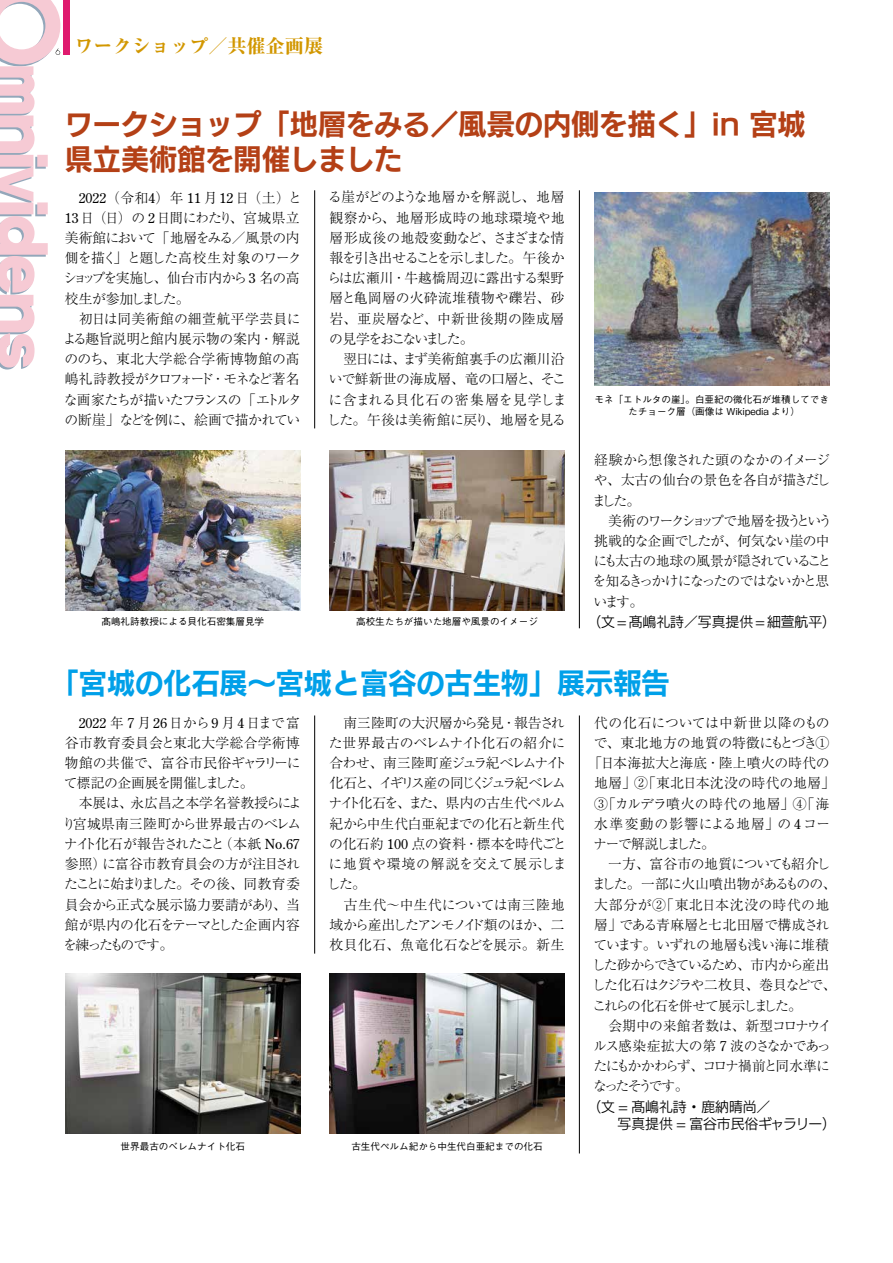
<style>
.page{position:relative;width:893px;height:1263px;background:#fff}
.page>*{position:absolute;margin:0;border:0;box-sizing:border-box;transform-origin:0 0}
.t1{font:28.65px/35.1px "New Rodin Pro B";color:#b44016}
.t2{font:28.65px "New Rodin Pro B";color:#00a0e9}
.t3{font:800 19.2px "Ryumin Pro";color:#d29700}
.t4{font:300 13.8px/20.2px "Ryumin Pro";letter-spacing:-.035em;color:#000}
.t5{font:300 13.8px/20.2px "Ryumin Pro";letter-spacing:-.01em;color:#000}
.t6{font:300 13.8px/20.2px "Ryumin Pro";letter-spacing:-.08em;color:#000}
.t7{font:13.8px/17px "New Rodin Pro M";color:#000}
.t8{font:300 13.8px "Ryumin Pro";letter-spacing:.02em;color:#000}
.t9{font:300 13.8px "Ryumin Pro";letter-spacing:-.115em;color:#000}
.t10{font:300 13.8px "Ryumin Pro";letter-spacing:-.13em;color:#000}
.t11{font:300 13.8px "Ryumin Pro";letter-spacing:.01em;color:#000}
.t12{font:300 13.8px "Ryumin Pro";letter-spacing:.025em;color:#000}
.t13{font:300 13.8px "Ryumin Pro";letter-spacing:.065em;color:#000}
.t14{font:300 13.8px "Ryumin Pro";letter-spacing:.04em;color:#000}
.t15{font:300 13.8px "Ryumin Pro";letter-spacing:-.12em;color:#000}
.t16{font:300 13.8px "Ryumin Pro";letter-spacing:-.19em;color:#000}
.t17{font:500 9.6px/11.7px "Gothic BBB Pro";color:#000;text-align:center}
.s1{font-family:"Century Old Style";font-weight:400}
</style>
<div class="page">
<div style="left:63px;top:0;width:7px;height:55px;background:#df1a6e"></div>
<hr style="left:314px;top:190px;width:1px;height:238px;background:#000">
<hr style="left:579px;top:190px;width:1px;height:438px;background:#000">
<hr style="left:314px;top:715px;width:1px;height:239px;background:#000">
<hr style="left:579px;top:715px;width:1px;height:438px;background:#000">
<img style="left:65px;top:451px;width:235px;height:159px">
<img style="left:65px;top:974px;width:235px;height:159px">
<img style="left:594px;top:192px;width:235px;height:194px">
<img style="left:330px;top:451px;width:234px;height:159px">
<img style="left:330px;top:974px;width:234px;height:159px">
<svg style="left:0;top:0;width:60px;height:369px"></svg>
<h2 class="t3" style="left:74px;top:31px;width:250px">ワークショップ／共催企画展</h2>
<h1 class="t1" style="left:65px;top:104px;width:742px">ワークショップ「地層をみる／風景の内側を描く」in 宮城県立美術館を開催しました</h1>
<p class="t5" style="left:327px;top:186px;width:241px">る崖がどのような地層かを解説し、地層観察から、地層形成時の地球環境や地層形成後の地殻変動など、さまざまな情報を引き出せることを示しました。午後からは広瀬川・牛越橋周辺に露出する梨野層と亀岡層の火砕流堆積物や礫岩、砂岩、亜炭層など、中新世後期の陸成層の見学をおこないました。<br>　翌日には、まず美術館裏手の広瀬川沿いで鮮新世の海成層、竜の口層と、そこに含まれる貝化石の密集層を見学しました。午後は美術館に戻り、地層を見る</p>
<p class="t6" style="left:592px;top:449px;width:242px">経験から想像された頭のなかのイメージや、太古の仙台の景色を各自が描きだしました。<br>　美術のワークショップで地層を扱うという挑戦的な企画でしたが、何気ない崖の中にも太古の地球の風景が隠されていることを知るきっかけになったのではないかと思います。</p>
<p class="t7" style="left:587px;top:612px;width:250px">（文 = 髙嶋礼詩／写真提供 = 細萱航平）</p>
<p class="t4" style="left:63px;top:186px;width:241px;text-indent:16px"><span class="s1">2022</span>（令和<span class="s1">4</span>）年 <span class="s1">11</span> 月<span class="s1">12</span>日（土）と<br><span class="s1">13</span> 日（日）の <span class="s1">2</span> 日間にわたり、宮城県立美術館において「地層をみる／風景の内側を描く」と題した高校生対象のワークショップを実施し、仙台市内から <span class="s1">3</span> 名の高校生が参加しました。<br>　初日は同美術館の細萱航平学芸員による趣旨説明と館内展示物の案内・解説ののち、東北大学総合学術博物館の髙嶋礼詩教授がクロフォード・モネなど著名な画家たちが描いたフランスの「エトルタの断崖」などを例に、絵画で描かれてい</p>
<p class="t17" style="left:594px;top:392px;width:236px">モネ「エトルタの崖」。白亜紀の微化石が堆積してできたチョーク層（画像は Wikipedia より）</p>
<p class="t17" style="left:102px;top:614px;width:164px">髙嶋礼詩教授による貝化石密集層見学</p>
<p class="t17" style="left:356px;top:614px;width:183px">高校生たちが描いた地層や風景のイメージ</p>
<h1 class="t2" style="left:51px;top:658px;width:620px">「宮城の化石展～宮城と富谷の古生物」展示報告</h1>
<p class="t4" style="left:62px;top:711px;width:241px;text-indent:17px"><span class="s1">2022</span> 年 <span class="s1">7</span> 月<span class="s1">26</span>日から<span class="s1">9</span> 月<span class="s1">4</span>日まで富谷市教育委員会と東北大学総合学術博物館の共催で、富谷市民俗ギャラリーにて標記の企画展を開催しました。<br>　本展は、永広昌之本学名誉教授らにより宮城県南三陸町から世界最古のべレムナイト化石が報告されたこと（本紙 <span class="s1">No.67</span>参照）に富谷市教育員会の方が注目されたことに始まりました。その後、同教育委員会から正式な展示協力要請があり、当館が県内の化石をテーマとした企画内容を練ったものです。</p>
<p class="t4" style="left:327px;top:711px;width:242px">　南三陸町の大沢層から発見・報告された世界最古のベレムナイト化石の紹介に合わせ、南三陸町産ジュラ紀べレムナイト化石と、イギリス産の同じくジュラ紀べレムナイト化石を、また、県内の古生代ペルム紀から中生代白亜紀までの化石と新生代の化石約 <span class="s1">100</span> 点の資料・標本を時代ごとに地質や環境の解説を交えて展示しました。<br>　古生代～中生代については南三陸地域から産出したアンモノイド類のほか、二枚貝化石、魚竜化石などを展示。新生</p>
<p class="t8" style="left:594px;top:712px;width:237px">代の化石については中新世以降のもの</p>
<p class="t5" style="left:594px;top:731px;width:237px">で、東北地方の地質の特徴にもとづき①</p>
<p class="t8" style="left:588px;top:752px;width:243px">「日本海拡大と海底・陸上噴火の時代の</p>
<p class="t11" style="left:594px;top:772px;width:242px">地層」②「東北日本沈没の時代の地層」</p>
<p class="t12" style="left:594px;top:792px;width:236px">③「カルデラ噴火の時代の地層」④「海</p>
<p class="t13" style="left:594px;top:813px;width:237px">水準変動の影響による地層」の <span class="s1">4</span>コー</p>
<p class="t9" style="left:593px;top:833px;width:123px">ナーで解説しました。</p>
<p class="t4" style="left:594px;top:853px;width:237px">　一方、富谷市の地質についても紹介し</p>
<p class="t4" style="left:592px;top:873px;width:246px">ました。一部に火山噴出物があるものの、</p>
<p class="t14" style="left:594px;top:893px;width:236px">大部分が②「東北日本沈没の時代の地</p>
<p class="t4" style="left:594px;top:913px;width:237px">層」である青麻層と七北田層で構成され</p>
<p class="t4" style="left:593px;top:933px;width:237px">ています。いずれの地層も浅い海に堆積</p>
<p class="t9" style="left:592px;top:954px;width:239px">した砂からできているため、市内から産出</p>
<p class="t4" style="left:592px;top:974px;width:246px">した化石はクジラや二枚貝、巻貝などで、</p>
<p class="t15" style="left:593px;top:994px;width:211px">これらの化石を併せて展示しました。</p>
<p class="t4" style="left:594px;top:1014px;width:239px">　会期中の来館者数は、新型コロナウイ</p>
<p class="t5" style="left:593px;top:1034px;width:239px">ルス感染症拡大の第 <span class="s1">7</span> 波のさなかであっ</p>
<p class="t10" style="left:593px;top:1055px;width:238px">たにもかかわらず、コロナ禍前と同水準に</p>
<p class="t16" style="left:593px;top:1075px;width:97px">なったそうです。</p>
<p class="t7" style="left:618px;top:1097px;width:220px;text-indent:-30px">（文 = 髙嶋礼詩・鹿納晴尚／<br>写真提供 = 富谷市民俗ギャラリー）</p>
<p class="t17" style="left:121px;top:1139px;width:126px">世界最古のべレムナイト化石</p>
<p class="t17" style="left:351px;top:1139px;width:193px">古生代ペルム紀から中生代白亜紀までの化石</p>
</div>
